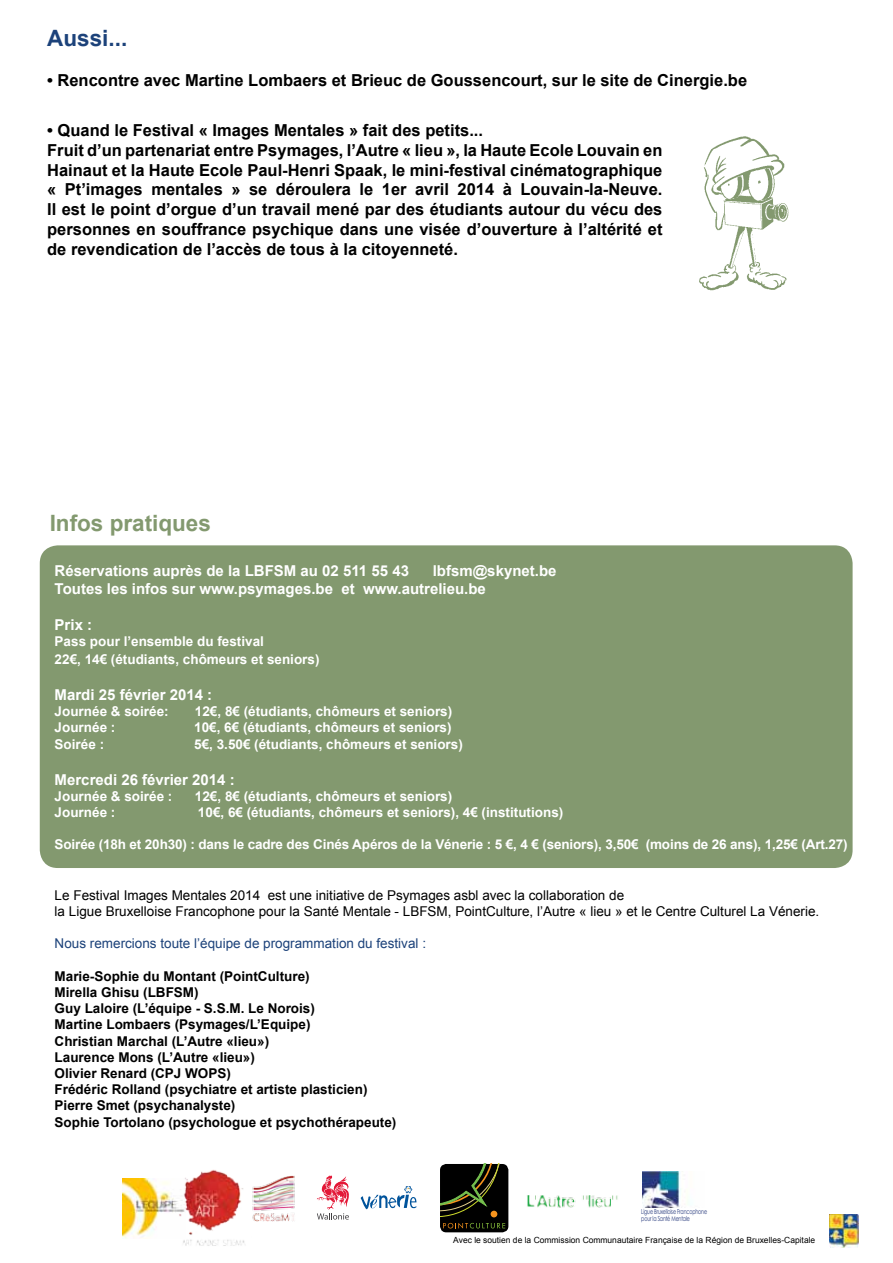
<style>
.page{position:relative;width:893px;height:1263px;background:#fff}
.page>*{position:absolute;margin:0;border:0;box-sizing:border-box;transform-origin:0 0}
.t1{font:700 22.5px "Arial";color:#83996f}
.t2{font:700 22.5px "Arial";color:#1c427a}
.t3{font:700 16.5px/19.8px "Arial";color:#000}
.t4{font:700 15px/18px "Arial";color:#fff}
.t5{font:700 13.5px/18px "Arial";color:#fff}
.t6{font:700 13.5px/16.2px "Arial";color:#000}
.t7{font:13.5px/16.2px "Arial";color:#000}
.t8{font:13.5px "Arial";color:#1c427a}
.t9{font:8.4px "Arial";color:#000}
.t10{font:6.9px/6.9px "Century Gothic";letter-spacing:-.03em;color:#273a7d;scale:.69 1}
</style>
<div class="page">
<div style="left:40px;top:545px;width:813px;height:323px;background:#83996f;border-radius:18px"></div>
<img style="left:699px;top:136px;width:90px;height:155px">
<img style="left:829px;top:1214px;width:30px;height:33px">
<img style="left:123px;top:1178px;width:54px;height:60px">
<img style="left:260px;top:1175px;width:35px;height:47px">
<div style="left:440px;top:1164px;width:68px;height:68px;background:#000;border-radius:6px"></div>
<svg style="left:440px;top:1164px;width:65px;height:64px"></svg>
<img style="left:177px;top:1169px;width:83px;height:77px">
<svg style="left:360px;top:1186px;width:57px;height:23px"></svg>
<img style="left:527px;top:1195px;width:91px;height:13px">
<svg style="left:317px;top:1175px;width:32px;height:44px"></svg>
<img style="left:642px;top:1171px;width:40px;height:37px">
<h1 class="t2" style="left:47px;top:23px;width:82px">Aussi...</h1>
<p class="t3" style="left:47px;top:71px;width:701px">• Rencontre avec Martine Lombaers et Brieuc de Goussencourt, sur le site de Cinergie.be</p>
<p class="t3" style="left:47px;top:121px;width:617px">• Quand le Festival « Images Mentales » fait des petits...<br>Fruit d’un partenariat entre Psymages, l’Autre « lieu », la Haute Ecole Louvain en Hainaut et la Haute Ecole Paul-Henri Spaak, le mini-festival cinématographique « Pt’images mentales » se déroulera le 1er avril 2014 à Louvain-la-Neuve.<br>Il est le point d’orgue d’un travail mené par des étudiants autour du vécu des personnes en souffrance psychique dans une visée d’ouverture à l’altérité et de revendication de l’accès de tous à la citoyenneté.</p>
<h1 class="t1" style="left:50px;top:508px;width:163px">Infos pratiques</h1>
<p class="t4" style="left:55px;top:562px;width:503px;text-indent:378px">lbfsm@skynet.be<br>Toutes les infos sur www.psymages.be et www.autrelieu.be</p>
<p class="t4" style="left:55px;top:616px;width:39px">Prix :</p>
<p class="t5" style="left:55px;top:633px;width:266px">Pass pour l’ensemble du festival<br>22€, 14€ (étudiants, chômeurs et seniors)</p>
<p class="t4" style="left:55px;top:686px;width:159px">Mardi 25 février 2014 :</p>
<p class="t5" style="left:55px;top:703px;width:116px">Journée &amp; soirée:</p>
<p class="t5" style="left:195px;top:703px;width:259px">12€, 8€ (étudiants, chômeurs et seniors)</p>
<p class="t5" style="left:55px;top:719px;width:62px">Journée :</p>
<p class="t5" style="left:194px;top:719px;width:259px">10€, 6€ (étudiants, chômeurs et seniors)</p>
<p class="t5" style="left:55px;top:735px;width:51px">Soirée :</p>
<p class="t5" style="left:194px;top:735px;width:270px">5€, 3.50€ (étudiants, chômeurs et seniors)</p>
<p class="t4" style="left:55px;top:771px;width:182px">Mercredi 26 février 2014 :</p>
<p class="t5" style="left:55px;top:787px;width:119px">Journée &amp; soirée :</p>
<p class="t5" style="left:195px;top:787px;width:259px">12€, 8€ (étudiants, chômeurs et seniors)</p>
<p class="t5" style="left:55px;top:804px;width:62px">Journée :</p>
<p class="t5" style="left:198px;top:804px;width:367px">10€, 6€ (étudiants, chômeurs et seniors), 4€ (institutions)</p>
<p class="t5" style="left:55px;top:836px;width:795px">Soirée (18h et 20h30) : dans le cadre des Cinés Apéros de la Vénerie : 5 €, 4 € (seniors), 3,50€ (moins de 26 ans), 1,25€ (Art.27)</p>
<p class="t7" style="left:55px;top:887px;width:766px">Le Festival Images Mentales 2014 est une initiative de Psymages asbl avec la collaboration de<br>la Ligue Bruxelloise Francophone pour la Santé Mentale - LBFSM, PointCulture, l’Autre « lieu » et le Centre Culturel La Vénerie.</p>
<p class="t8" style="left:55px;top:935px;width:373px">Nous remercions toute l’équipe de programmation du festival :</p>
<p class="t6" style="left:55px;top:968px;width:343px">Marie-Sophie du Montant (PointCulture)<br>Mirella Ghisu (LBFSM)<br>Guy Laloire (L’équipe - S.S.M. Le Norois)<br>Martine Lombaers (Psymages/L’Equipe)<br>Christian Marchal (L’Autre «lieu»)<br>Laurence Mons (L’Autre «lieu»)<br>Olivier Renard (CPJ WOPS)<br>Frédéric Rolland (psychiatre et artiste plasticien)<br>Pierre Smet (psychanalyste)<br>Sophie Tortolano (psychologue et psychothérapeute)</p>
<p class="t4" style="left:55px;top:562px;width:356px">Réservations auprès de la LBFSM au 02 511 55 43</p>
<p class="t10" style="left:641px;top:1208px;width:97px">Ligue Bruxelloise Francophone pour la Santé Mentale</p>
<p class="t9" style="left:453px;top:1234px;width:363px">Avec le soutien de la Commission Communautaire Française de la Région de Bruxelles-Capitale</p>
</div>
